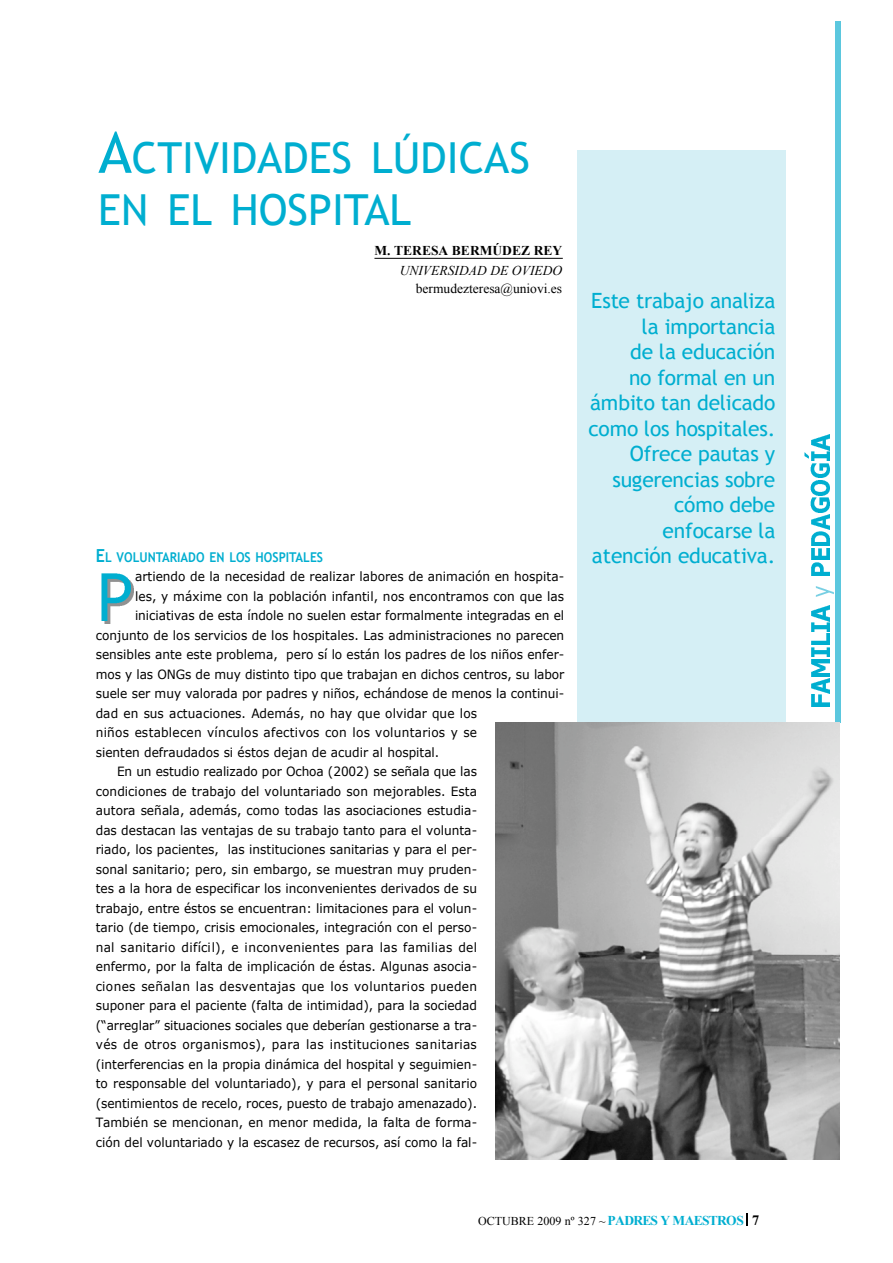
<style>
.page{position:relative;width:893px;height:1263px;background:#fff}
.page>*{position:absolute;margin:0;border:0;box-sizing:border-box;transform-origin:0 0}
.t1{font:42.75px/52.2px "Trebuchet MS";color:#00aed0}
.t2{font:21px/25.5px "Trebuchet MS";letter-spacing:-.01em;color:#00aed0;text-align:right}
.t3{font:700 13.5px "Trebuchet MS";color:#00aed0;scale:.9 1}
.t4{font:13.5px "Times New Roman";color:#000}
.t5{font:700 13.5px "Times New Roman";color:#000}
.t6{font:italic 13.5px "Times New Roman";color:#000}
.t7{font:12.75px "Verdana";color:#000;scale:.95 1}
.t8{font:12.75px "Verdana";letter-spacing:.025em;color:#000;scale:.95 1}
.t9{font:12.75px "Verdana";letter-spacing:.02em;color:#000;scale:.95 1}
.t10{font:12px "Times New Roman";color:#000}
.s1{font-size:57px}
.s2{font-size:18px}
.s3{font-weight:700;font-size:13.5px;color:#00aed0}
.s4{font-weight:700;font-size:14.25px}
</style>
<div class="page">
<img style="left:811px;top:678px;width:18px;height:28px">
<img style="left:811px;top:660px;width:18px;height:16px">
<img style="left:811px;top:647px;width:18px;height:10px">
<img style="left:811px;top:634px;width:18px;height:11px">
<img style="left:811px;top:606px;width:18px;height:26px">
<img style="left:815px;top:586px;width:19px;height:11px">
<img style="left:811px;top:562px;width:18px;height:13px">
<img style="left:811px;top:549px;width:18px;height:11px">
<img style="left:810px;top:498px;width:20px;height:48px">
<img style="left:810px;top:480px;width:20px;height:16px">
<img style="left:810px;top:463px;width:20px;height:15px">
<img style="left:804px;top:435px;width:25px;height:25px">
<svg style="left:746px;top:1213px;width:2px;height:12px"></svg>
<div style="left:835px;top:22px;width:6px;height:701px;background:#5bc7de"></div>
<img style="left:101px;top:580px;width:32px;height:44px">
<img style="left:101px;top:573px;width:29px;height:47px">
<hr style="left:374px;top:258px;width:189px;height:1px;background:#000">
<div style="left:577px;top:150px;width:208px;height:574px;background:#d5eff5"></div>
<img style="left:495px;top:723px;width:344px;height:436px">
<h1 class="t1" style="left:98px;top:131px;width:433px"><span class="s1">A</span>CTIVIDADES LÚDICAS<br>EN EL HOSPITAL</h1>
<p class="t5" style="left:374px;top:243px;width:189px">M. TERESA BERMÚDEZ REY</p>
<p class="t6" style="left:400px;top:263px;width:164px">UNIVERSIDAD DE OVIEDO</p>
<p class="t4" style="left:416px;top:281px;width:148px">bermudezteresa@uniovi.es</p>
<p class="t3" style="left:96px;top:549px;width:254px"><span class="s2">E</span>L VOLUNTARIADO EN LOS HOSPITALES</p>
<p class="t7" style="left:135px;top:569px;width:453px">artiendo de la necesidad de realizar labores de animación en hospita-</p>
<p class="t7" style="left:135px;top:588px;width:453px">les, y máxime con la población infantil, nos encontramos con que las</p>
<p class="t7" style="left:135px;top:607px;width:453px">iniciativas de esta índole no suelen estar formalmente integradas en el</p>
<p class="t7" style="left:96px;top:627px;width:495px">conjunto de los servicios de los hospitales. Las administraciones no parecen</p>
<p class="t7" style="left:96px;top:646px;width:495px">sensibles ante este problema, pero sí lo están los padres de los niños enfer-</p>
<p class="t7" style="left:96px;top:666px;width:495px">mos y las ONGs de muy distinto tipo que trabajan en dichos centros, su labor</p>
<p class="t7" style="left:96px;top:686px;width:495px">suele ser muy valorada por padres y niños, echándose de menos la continui-</p>
<p class="t7" style="left:96px;top:705px;width:403px">dad en sus actuaciones. Además, no hay que olvidar que los</p>
<p class="t9" style="left:96px;top:724px;width:403px">niños establecen vínculos afectivos con los voluntarios y se</p>
<p class="t7" style="left:96px;top:744px;width:363px">sienten defraudados si éstos dejan de acudir al hospital.</p>
<p class="t7" style="left:117px;top:763px;width:380px">En un estudio realizado por Ochoa (2002) se señala que las</p>
<p class="t7" style="left:96px;top:783px;width:403px">condiciones de trabajo del voluntariado son mejorables. Esta</p>
<p class="t7" style="left:96px;top:803px;width:403px">autora señala, además, como todas las asociaciones estudia-</p>
<p class="t7" style="left:96px;top:822px;width:403px">das destacan las ventajas de su trabajo tanto para el volunta-</p>
<p class="t7" style="left:96px;top:841px;width:403px">riado, los pacientes, las instituciones sanitarias y para el per-</p>
<p class="t7" style="left:96px;top:861px;width:403px">sonal sanitario; pero, sin embargo, se muestran muy pruden-</p>
<p class="t7" style="left:96px;top:880px;width:403px">tes a la hora de especificar los inconvenientes derivados de su</p>
<p class="t7" style="left:96px;top:900px;width:403px">trabajo, entre éstos se encuentran: limitaciones para el volun-</p>
<p class="t7" style="left:96px;top:920px;width:403px">tario (de tiempo, crisis emocionales, integración con el perso-</p>
<p class="t8" style="left:96px;top:939px;width:403px">nal sanitario difícil), e inconvenientes para las familias del</p>
<p class="t7" style="left:96px;top:958px;width:403px">enfermo, por la falta de implicación de éstas. Algunas asocia-</p>
<p class="t8" style="left:96px;top:978px;width:403px">ciones señalan las desventajas que los voluntarios pueden</p>
<p class="t7" style="left:96px;top:997px;width:403px">suponer para el paciente (falta de intimidad), para la sociedad</p>
<p class="t7" style="left:96px;top:1017px;width:403px">(“arreglar” situaciones sociales que deberían gestionarse a tra-</p>
<p class="t8" style="left:96px;top:1037px;width:403px">vés de otros organismos), para las instituciones sanitarias</p>
<p class="t7" style="left:96px;top:1056px;width:403px">(interferencias en la propia dinámica del hospital y seguimien-</p>
<p class="t7" style="left:96px;top:1075px;width:403px">to responsable del voluntariado), y para el personal sanitario</p>
<p class="t7" style="left:96px;top:1095px;width:403px">(sentimientos de recelo, roces, puesto de trabajo amenazado).</p>
<p class="t7" style="left:96px;top:1114px;width:403px">También se mencionan, en menor medida, la falta de forma-</p>
<p class="t7" style="left:96px;top:1134px;width:403px">ción del voluntariado y la escasez de recursos, así como la fal-</p>
<h2 class="t2" style="left:588px;top:288px;width:189px">Este trabajo analiza la importancia<br>de la educación<br>no formal en un ámbito tan delicado como los hospitales.<br>Ofrece pautas y sugerencias sobre cómo debe enfocarse la atención educativa.</h2>
<p class="t10" style="left:478px;top:1214px;width:283px">OCTUBRE 2009 nº 327 ~<span class="s3">PADRES Y MAESTROS</span> <span class="s4">7</span></p>
</div>
